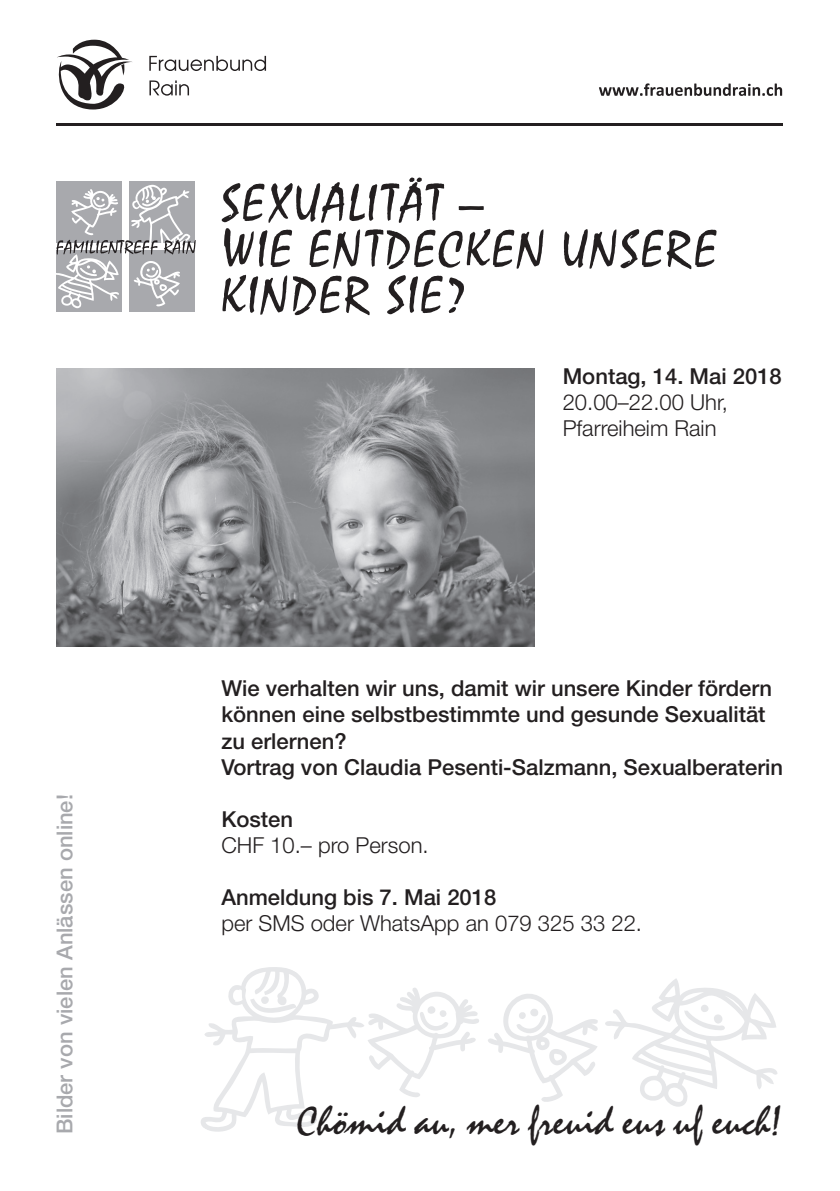
<style>
.page{position:relative;width:840px;height:1191px;background:#fff}
.page>*{position:absolute;margin:0;border:0;box-sizing:border-box;transform-origin:0 0}
.t1{font:50px/46px "Mistral Std";letter-spacing:.05em;color:#231f20}
.t2{font:40px "Mistral Std";color:#231f20}
.t3{font:500 22px/26px "Helvetica Neue LT Std";color:#231f20}
.t4{font:300 22px/26px "Helvetica Neue LT Std";color:#231f20}
.t5{font:500 22px "Helvetica Neue LT Std";color:#a8a9ad}
</style>
<div class="page">
<svg style="left:149px;top:56px;width:117px;height:15px"></svg>
<svg style="left:149px;top:80px;width:40px;height:16px"></svg>
<svg style="left:57px;top:40px;width:75px;height:69px"></svg>
<hr style="left:57px;top:124px;width:725px;height:2px;background:#231f20">
<svg style="left:599px;top:83px;width:182px;height:13px"></svg>
<svg style="left:488px;top:994px;width:109px;height:107px"></svg>
<svg style="left:605px;top:979px;width:172px;height:127px"></svg>
<svg style="left:201px;top:967px;width:278px;height:165px"></svg>
<div style="left:129px;top:250px;width:65px;height:62px;background:#a8a9ad"></div>
<div style="left:57px;top:181px;width:65px;height:62px;background:#a8a9ad"></div>
<div style="left:129px;top:181px;width:65px;height:62px;background:#a8a9ad"></div>
<div style="left:57px;top:250px;width:65px;height:62px;background:#a8a9ad"></div>
<svg style="left:56px;top:185px;width:140px;height:123px"></svg>
<img style="left:57px;top:369px;width:477px;height:277px">
<p class="t5" style="left:51px;top:1134px;width:341px;rotate:-90deg">Bilder von vielen Anlässen online!</p>
<h1 class="t1" style="left:221px;top:182px;width:496px">SEXUALITÄT –<br>WIE ENTDECKEN UNSERE<br>KINDER SIE?</h1>
<p class="t3" style="left:562px;top:363px;width:220px">Montag, 14. Mai 2018</p>
<p class="t4" style="left:562px;top:389px;width:167px">20.00–22.00 Uhr,<br>Pfarreiheim Rain</p>
<p class="t3" style="left:221px;top:675px;width:563px">Wie verhalten wir uns, damit wir unsere Kinder fördern können eine selbstbestimmte und gesunde Sexualität zu erlernen?<br>Vortrag von Claudia Pesenti-Salzmann, Sexual beraterin</p>
<p class="t3" style="left:221px;top:805px;width:73px">Kosten</p>
<p class="t4" style="left:221px;top:831px;width:209px">CHF 10.– pro Person.</p>
<p class="t3" style="left:221px;top:883px;width:276px">Anmeldung bis 7. Mai 2018</p>
<p class="t4" style="left:221px;top:909px;width:422px">per SMS oder WhatsApp an 079 325 33 22.</p>
<h2 class="t2" style="left:297px;top:1098px;width:487px">Chömid au, mer freuid eus uf euch!</h2>
</div>
